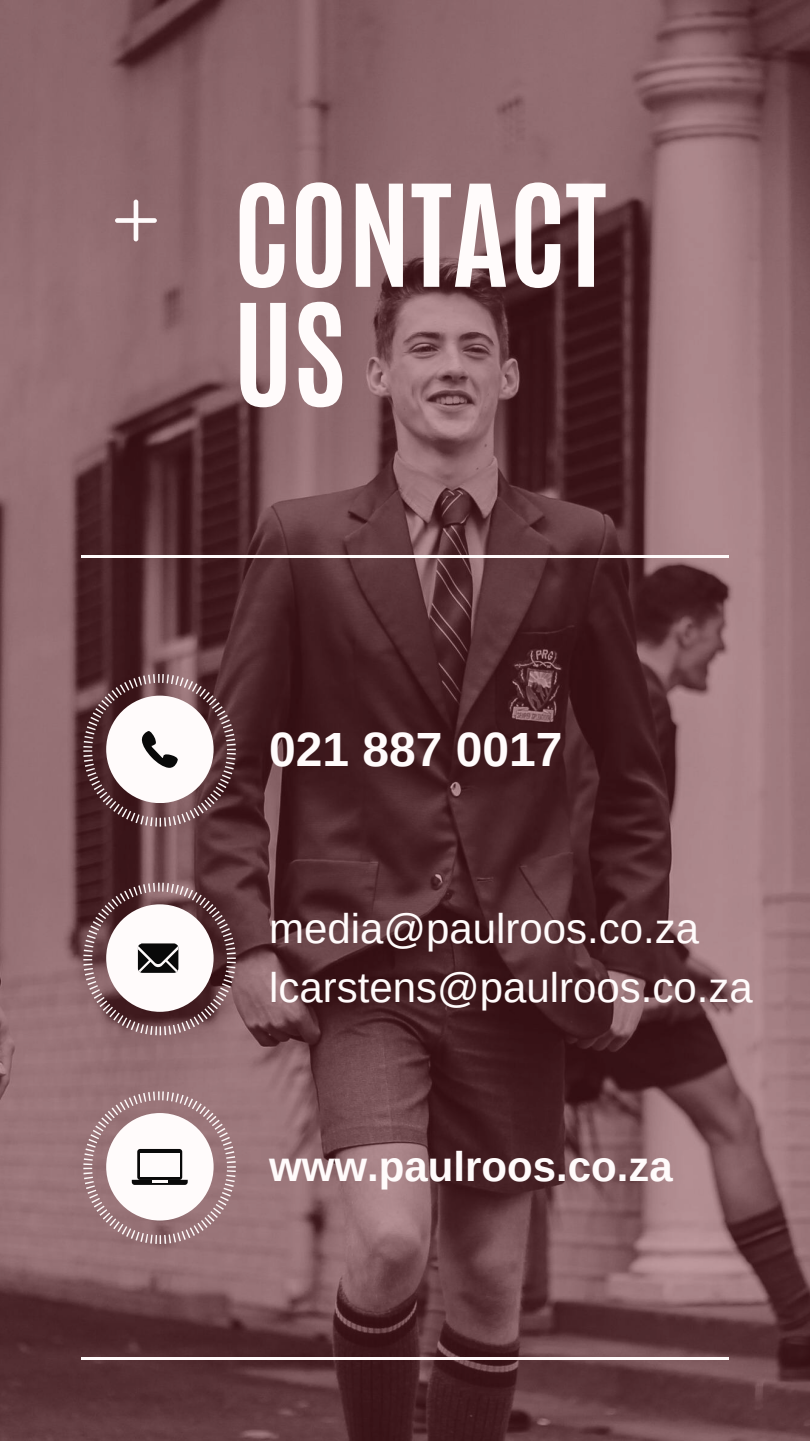
<style>
.page{position:relative;width:810px;height:1441px;background:#fff}
.page>*{position:absolute;margin:0;border:0;box-sizing:border-box;transform-origin:0 0}
.t1{font:700 120px/119.2px "Antonio";color:#fffbfb}
.t2{font:700 48px "Arimo";color:#fffbfb}
.t3{font:42px/58.5px "Arimo";color:#fffbfb}
.t4{font:700 42px "Arimo";color:#fffbfb}
</style>
<div class="page">
<img style="left:0;top:0;width:810px;height:1440px">
<svg style="left:83px;top:674px;width:153px;height:152px"></svg>
<svg style="left:83px;top:882px;width:153px;height:153px"></svg>
<svg style="left:83px;top:1091px;width:153px;height:152px"></svg>
<div style="left:140px;top:1152px;width:40px;height:23px;background:#fffbfb"></div>
<hr style="left:152px;top:1179px;width:15px;height:3px;background:#fffbfb">
<svg style="left:114px;top:198px;width:44px;height:44px;background:#a28387"></svg>
<hr style="left:81px;top:1356px;width:648px;height:3px;background:#fffbfb">
<hr style="left:81px;top:555px;width:648px;height:3px;background:#fffbfb">
<h1 class="t1" style="left:233px;top:176px;width:375px">CONTACT<br>US</h1>
<p class="t2" style="left:269px;top:722px;width:295px">021 887 0017</p>
<p class="t3" style="left:269px;top:899px;width:485px">media@paulroos.co.za lcarstens@paulroos.co.za</p>
<p class="t4" style="left:269px;top:1142px;width:405px">www.paulroos.co.za</p>
</div>
